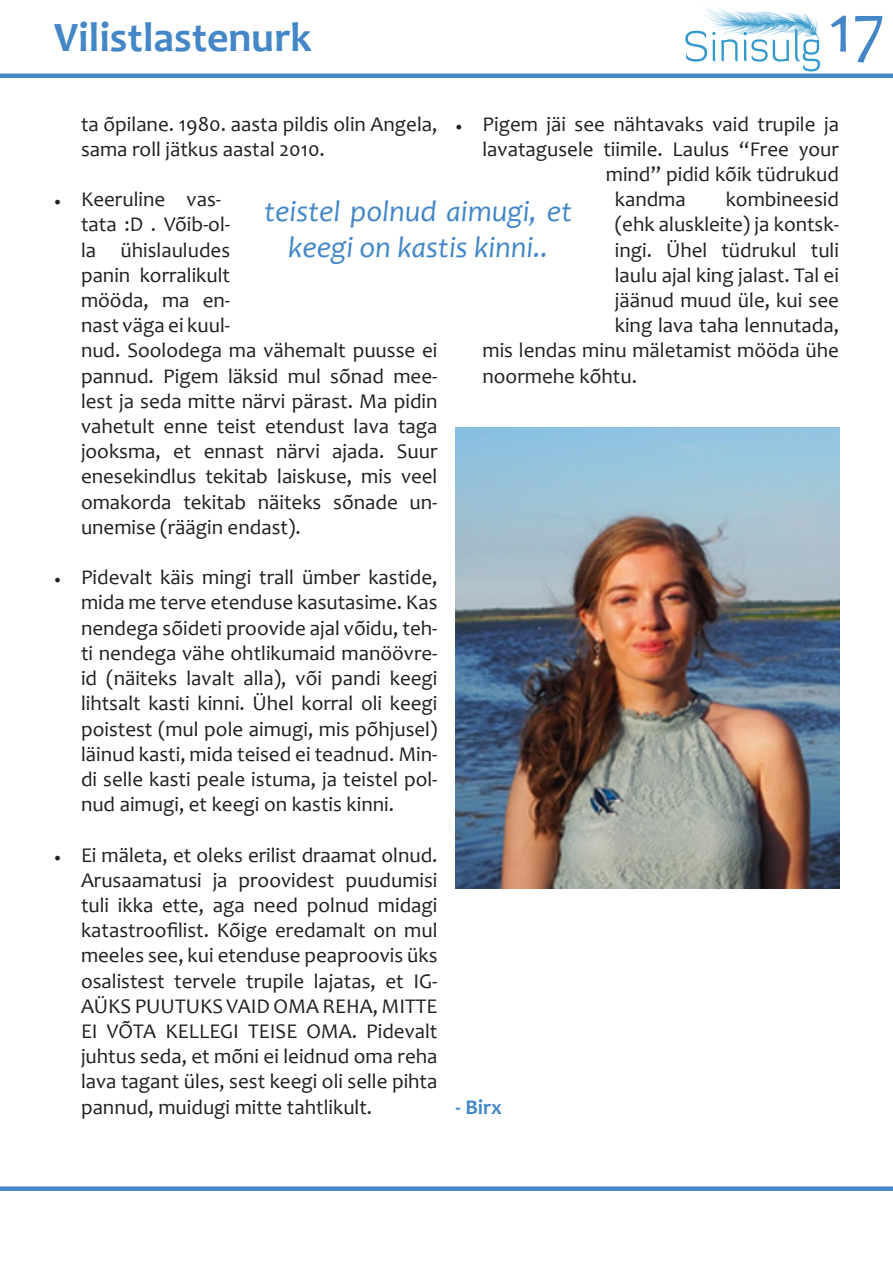
<style>
.page{position:relative;width:893px;height:1263px;background:#fff}
.page>*{position:absolute;margin:0;border:0;box-sizing:border-box;transform-origin:0 0}
.t1{font:69px "Candara";color:#4387c7}
.t2{font:700 42px "Candara";color:#4387c7}
.t3{font:italic 30px/36px "Candara";color:#4387c7;text-align:center}
.t4{font:21px/25.2px "Candara";color:#231f20}
.t5{font:700 21px "Candara";color:#4387c7}
.s1{font-family:"Minion Pro";font-size:18px}
</style>
<div class="page">
<hr style="left:0;top:74px;width:893px;height:4px;background:#4387c7">
<div style="left:0;top:1186px;width:44px;height:5px;background:#4387c7"></div>
<div style="left:44px;top:1186px;width:849px;height:5px;background:#4387c7"></div>
<img style="left:685px;top:7px;width:136px;height:65px">
<img style="left:455px;top:428px;width:384px;height:461px">
<p class="t2" style="left:54px;top:11px;width:259px">Vilistlastenurk</p>
<h1 class="t1" style="left:829px;top:-14px;width:58px">17</h1>
<p class="t4" style="left:81px;top:111px;width:358px">ta õpilane. 1980. aasta pildis olin Angela, sama roll jätkus aastal 2010.</p>
<p class="t4" style="left:81px;top:187px;width:358px;text-indent:-27px"><span class="s1">•</span> Keeruline vas-<br>tata :D . Võib-ol-<br>la ühislauludes<br>panin korralikult<br>mööda, ma en-<br>nast väga ei kuul-<br>nud. Soolodega ma vähemalt puusse ei pannud. Pigem läksid mul sõnad mee&shy;lest ja seda mitte närvi pärast. Ma pidin vahetult enne teist etendust lava taga jooksma, et ennast närvi ajada. Suur enesekindlus tekitab laiskuse, mis veel omakorda tekitab näiteks sõnade un&shy;unemise (räägin endast).</p>
<p class="t4" style="left:81px;top:565px;width:358px;text-align:justify;text-indent:-27px"><span class="s1">•</span> Pidevalt käis mingi trall ümber kastide, mida me terve etenduse kasutasime. Kas nendega sõideti proovide ajal võidu, teh&shy;ti nendega vähe ohtlikumaid manöövre&shy;id (näiteks lavalt alla), või pandi keegi lihtsalt kasti kinni. Ühel korral oli keegi poistest (mul pole aimugi, mis põhjusel) läinud kasti, mida teised ei teadnud. Min&shy;di selle kasti peale istuma, ja teistel pol&shy;nud aimugi, et keegi on kastis kinni.</p>
<p class="t4" style="left:81px;top:842px;width:358px;text-align:justify;text-indent:-27px"><span class="s1">•</span> Ei mäleta, et oleks erilist draamat olnud.<br>Arusaamatusi ja proovidest puudumisi tuli ikka ette, aga need polnud midagi katastroofilist. Kõige eredamalt on mul meeles see, kui etenduse peaproovis üks osalistest tervele trupile lajatas, et IG-AÜKS PUUTUKS VAID OMA REHA, MITTE EI VÕTA KELLEGI TEISE OMA. Pidevalt juhtus seda, et mõni ei leidnud oma reha lava tagant üles, sest keegi oli selle pihta pannud, muidugi mitte tahtlikult.</p>
<p class="t4" style="left:455px;top:111px;width:385px"><span class="s1">•</span> Pigem jäi see nähtavaks vaid trupile ja</p>
<p class="t4" style="left:482px;top:136px;width:358px">lavatagusele tiimile. Laulus “Free your</p>
<p class="t4" style="left:606px;top:161px;width:235px">mind” pidid kõik tüdrukud</p>
<p class="t4" style="left:615px;top:187px;width:73px">kandma</p>
<p class="t4" style="left:726px;top:187px;width:115px">kombineesid</p>
<p class="t4" style="left:615px;top:212px;width:226px">(ehk aluskleite) ja kontsk-</p>
<p class="t4" style="left:615px;top:237px;width:226px">ingi. Ühel tüdrukul tuli</p>
<p class="t4" style="left:615px;top:262px;width:226px">laulu ajal king jalast. Tal ei</p>
<p class="t4" style="left:615px;top:287px;width:226px">jäänud muud üle, kui see</p>
<p class="t4" style="left:615px;top:313px;width:226px">king lava taha lennutada,</p>
<p class="t4" style="left:482px;top:338px;width:358px">mis lendas minu mäletamist mööda ühe</p>
<p class="t4" style="left:482px;top:363px;width:156px">noormehe kõhtu.</p>
<p class="t3" style="left:264px;top:193px;width:310px">teistel polnud aimugi, et keegi on kastis kinni..</p>
<p class="t5" style="left:455px;top:1093px;width:48px">- Birx</p>
</div>
